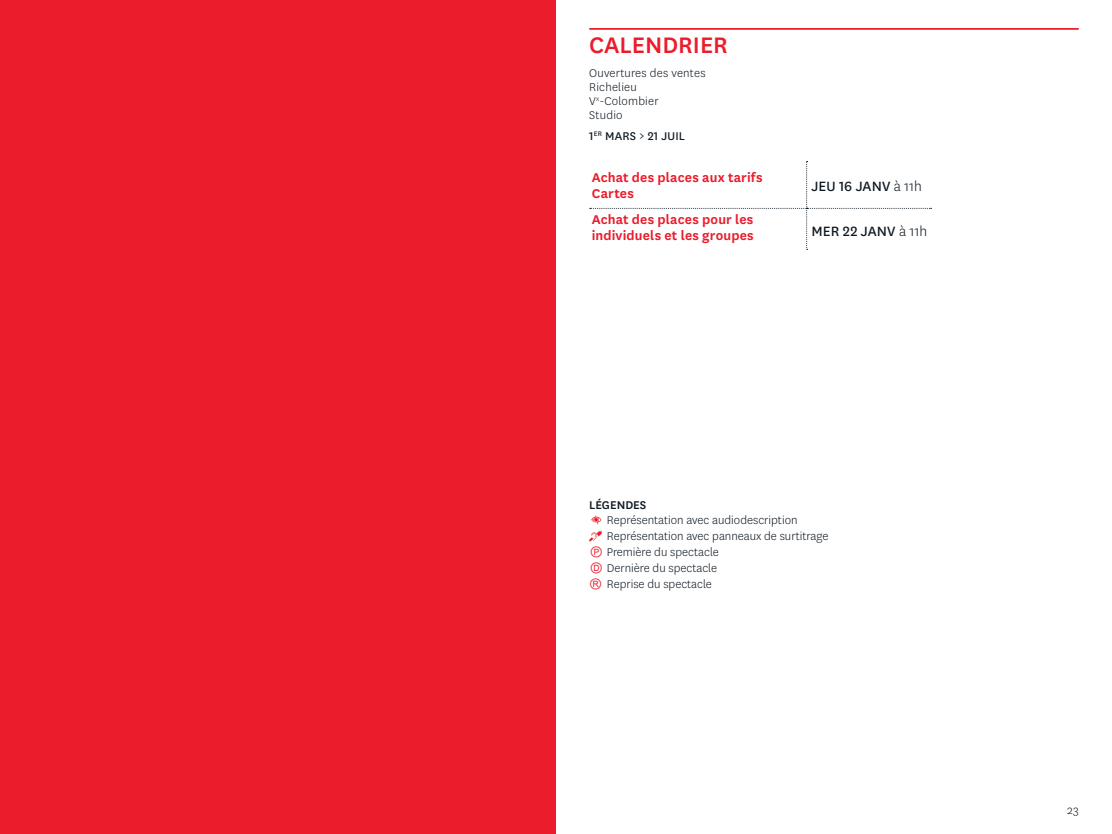
<style>
.page{position:relative;width:1112px;height:834px;background:#fff}
.page>*{position:absolute;margin:0;border:0;box-sizing:border-box;transform-origin:0 0}
.t1{font:500 26.25px "National";color:#eb1c2b}
.t2{font:15.75px "National";letter-spacing:.005em;color:#0d1720}
.t3{font:600 14.88px/15.8px "National";letter-spacing:.01em;color:#eb1c2b}
.t4{font:300 13.12px/14px "National";color:#0d1720}
.t5{font:13.12px "National";letter-spacing:.015em;color:#0d1720}
.t6{font:500 13.12px "National";color:#0d1720}
.s1{font-weight:300}
.s2{font-family:"Arial Unicode MS";font-weight:400;color:#eb1c2b}
</style>
<div class="page">
<hr style="left:589px;top:28px;width:489px;height:2px;background:#eb1c2b">
<svg style="left:589px;top:161px;width:342px;height:89px"></svg>
<svg style="left:591px;top:515px;width:10px;height:9px"></svg>
<svg style="left:589px;top:531px;width:12px;height:10px"></svg>
<div style="left:0;top:0;width:556px;height:833px;background:#eb1c2b"></div>
<h1 class="t1" style="left:589px;top:27px;width:140px">CALENDRIER</h1>
<p class="t4" style="left:589px;top:66px;width:118px">Ouvertures des ventes<br>Richelieu<br>V<sup>x</sup>-Colombier<br>Studio</p>
<p class="t5" style="left:589px;top:127px;width:97px">1<sup>ER</sup> MARS &gt; 21 JUIL</p>
<p class="t3" style="left:591px;top:169px;width:172px">Achat des places aux tarifs<br>Cartes</p>
<p class="t2" style="left:811px;top:175px;width:112px">JEU 16 JANV <span class="s1">à 11h</span></p>
<p class="t3" style="left:591px;top:211px;width:163px">Achat des places pour les individuels et les groupes</p>
<p class="t2" style="left:811px;top:221px;width:117px">MER 22 JANV <span class="s1">à 11h</span></p>
<p class="t6" style="left:589px;top:495px;width:59px">LÉGENDES</p>
<p class="t4" style="left:606px;top:513px;width:192px">Représentation avec audiodescription</p>
<p class="t4" style="left:606px;top:528px;width:223px">Représentation avec panneaux de surtitrage</p>
<p class="t4" style="left:589px;top:544px;width:131px"><span class="s2">Ⓟ</span> Première du spectacle</p>
<p class="t4" style="left:589px;top:560px;width:129px"><span class="s2">Ⓓ</span> Dernière du spectacle</p>
<p class="t4" style="left:589px;top:576px;width:124px"><span class="s2">Ⓡ</span> Reprise du spectacle</p>
<p class="t4" style="left:1066px;top:802px;width:13px">23</p>
</div>
